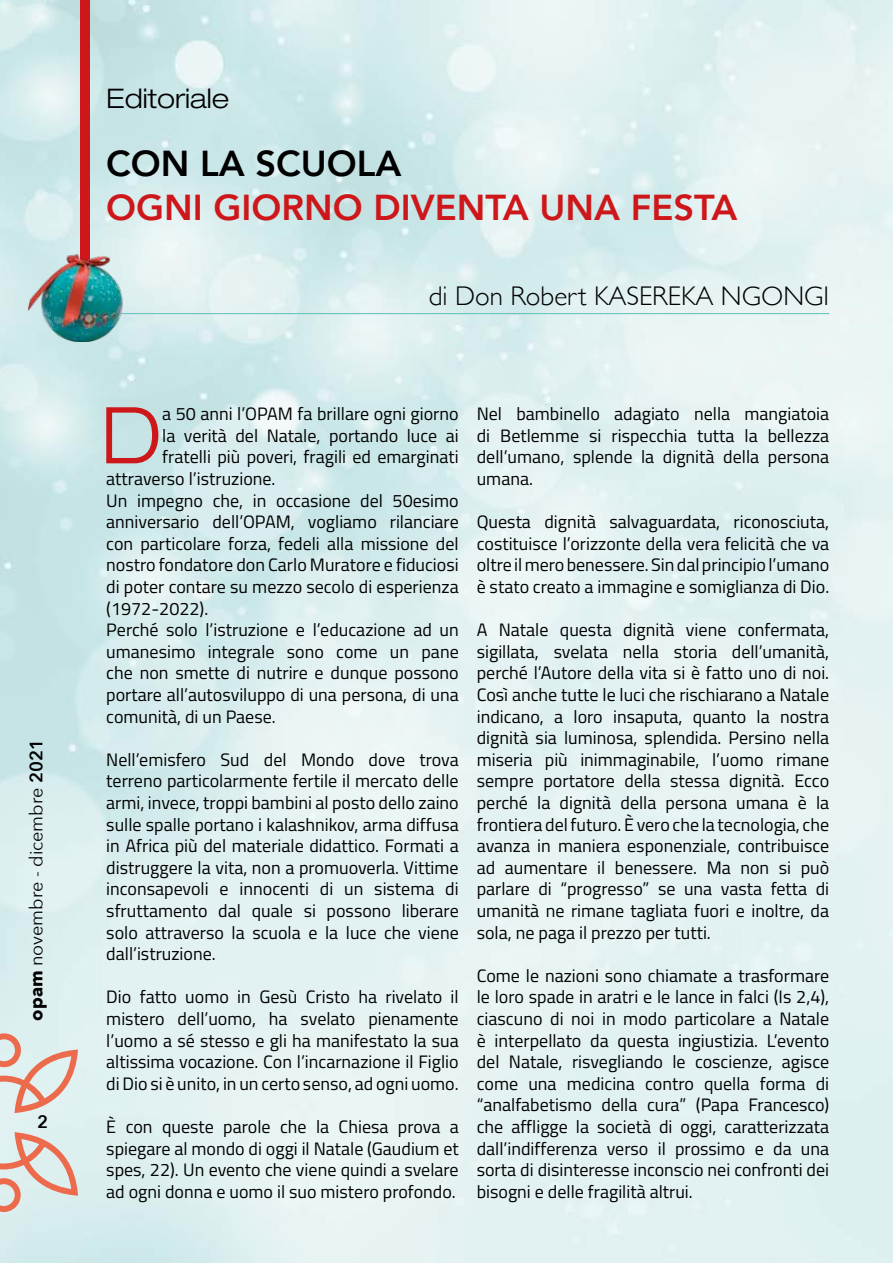
<style>
.page{position:relative;width:893px;height:1263px;background:#fff}
.page>*{position:absolute;margin:0;border:0;box-sizing:border-box;transform-origin:0 0}
.t1{font:300 expanded 78.45px "Ford";color:#cd171a}
.t2{font:800 36px "Avenir";color:#cd171a}
.t3{font:800 36px "Avenir";color:#000}
.t4{font:300 27px "Gill Sans";color:#000}
.t5{font:300 expanded 27px "Ford";color:#000}
.t6{font:18px/21.6px "Titillium Web";color:#000;text-align:justify}
.t7{font:18px "Avenir Next";color:#000}
.t8{font:600 18px "Avenir Next";color:#000}
.s1{font-weight:700}
.s2{font-weight:600}
</style>
<div class="page">
<img style="left:0;top:0;width:892px;height:1263px">
<hr style="left:892px;top:0;width:1px;height:1263px;background:#cd171a">
<svg style="left:0;top:1033px;width:78px;height:80px;background:#e2cdc6"></svg>
<svg style="left:0;top:1132px;width:78px;height:80px;background:#e0ccc5"></svg>
<hr style="left:106px;top:313px;width:723px;height:1px;background:#60bfb6">
<div style="left:80px;top:0;width:9px;height:280px;background:#cd171a"></div>
<img style="left:29px;top:252px;width:121px;height:89px">
<p class="t7" style="left:21px;top:1020px;width:283px;rotate:-90deg"><span class="s1">opam</span> novembre - dicembre <span class="s2">2021</span></p>
<p class="t8" style="left:37px;top:1106px;width:12px">2</p>
<h3 class="t5" style="left:106px;top:82px;width:124px">Editoriale</h3>
<h2 class="t3" style="left:106px;top:136px;width:297px">CON LA SCUOLA</h2>
<h2 class="t2" style="left:106px;top:179px;width:633px">OGNI GIORNO DIVENTA UNA FESTA</h2>
<h3 class="t4" style="left:429px;top:275px;width:402px">di Don Robert KASEREKA NGONGI</h3>
<h1 class="t1" style="left:101px;top:389px;width:63px">D</h1>
<p class="t6" style="left:162px;top:402px;width:298px">a 50 anni l’OPAM fa brillare ogni giorno</p>
<p class="t6" style="left:162px;top:424px;width:298px">la verità del Natale, portando luce ai</p>
<p class="t6" style="left:162px;top:445px;width:298px">fratelli più poveri, fragili ed emarginati</p>
<p class="t6" style="left:106px;top:467px;width:171px">attraverso l’istruzione.</p>
<p class="t6" style="left:106px;top:489px;width:354px">Un impegno che, in occasione del 50esimo</p>
<p class="t6" style="left:106px;top:510px;width:354px">anniversario dell’OPAM, vogliamo rilanciare</p>
<p class="t6" style="left:106px;top:532px;width:354px">con particolare forza, fedeli alla missione del</p>
<p class="t6" style="left:106px;top:553px;width:354px">nostro fondatore don Carlo Muratore e fiduciosi</p>
<p class="t6" style="left:106px;top:575px;width:354px">di poter contare su mezzo secolo di esperienza</p>
<p class="t6" style="left:106px;top:597px;width:103px">(1972-2022).</p>
<p class="t6" style="left:106px;top:618px;width:354px">Perché solo l’istruzione e l’educazione ad un</p>
<p class="t6" style="left:106px;top:640px;width:354px">umanesimo integrale sono come un pane</p>
<p class="t6" style="left:106px;top:661px;width:354px">che non smette di nutrire e dunque possono</p>
<p class="t6" style="left:106px;top:683px;width:354px">portare all’autosviluppo di una persona, di una</p>
<p class="t6" style="left:106px;top:705px;width:171px">comunità, di un Paese.</p>
<p class="t6" style="left:106px;top:748px;width:354px">Nell’emisfero Sud del Mondo dove trova terreno particolarmente fertile il mercato delle armi, invece, troppi bambini al posto dello zaino sulle spalle portano i kalashnikov, arma diffusa in Africa più del materiale didattico. Formati a distruggere la vita, non a promuoverla. Vittime inconsapevoli e innocenti di un sistema di sfruttamento dal quale si possono liberare solo attraverso la scuola e la luce che viene dall’istruzione.</p>
<p class="t6" style="left:106px;top:985px;width:354px">Dio fatto uomo in Gesù Cristo ha rivelato il mistero dell’uomo, ha svelato pienamente l’uomo a sé stesso e gli ha manifestato la sua altissima vocazione. Con l’incarnazione il Figlio di Dio si è unito, in un certo senso, ad ogni uomo.</p>
<p class="t6" style="left:106px;top:1115px;width:354px">È con queste parole che la Chiesa prova a spiegare al mondo di oggi il Natale (Gaudium et spes, 22). Un evento che viene quindi a svelare ad ogni donna e uomo il suo mistero profondo.</p>
<p class="t6" style="left:477px;top:402px;width:354px">Nel bambinello adagiato nella mangiatoia di Betlemme si rispecchia tutta la bellezza dell’umano, splende la dignità della persona umana.</p>
<p class="t6" style="left:477px;top:510px;width:354px">Questa dignità salvaguardata, riconosciuta, costituisce l’orizzonte della vera felicità che va oltre il mero benessere. Sin dal principio l’umano è stato creato a immagine e somiglianza di Dio.</p>
<p class="t6" style="left:477px;top:618px;width:354px">A Natale questa dignità viene confermata, sigillata, svelata nella storia dell’umanità, perché l’Autore della vita si è fatto uno di noi.<br>Così anche tutte le luci che rischiarano a Natale indicano, a loro insaputa, quanto la nostra dignità sia luminosa, splendida. Persino nella miseria più inimmaginabile, l’uomo rimane sempre portatore della stessa dignità. Ecco perché la dignità della persona umana è la frontiera del futuro. È vero che la tecnologia, che avanza in maniera esponenziale, contribuisce ad aumentare il benessere. Ma non si può parlare di “progresso” se una vasta fetta di umanità ne rimane tagliata fuori e inoltre, da sola, ne paga il prezzo per tutti.</p>
<p class="t6" style="left:477px;top:964px;width:354px">Come le nazioni sono chiamate a trasformare le loro spade in aratri e le lance in falci (Is 2,4), ciascuno di noi in modo particolare a Natale è interpellato da questa ingiustizia. L’evento del Natale, risvegliando le coscienze, agisce come una medicina contro quella forma di “analfabetismo della cura” (Papa Francesco) che affligge la società di oggi, caratterizzata dall’indifferenza verso il prossimo e da una sorta di disinteresse inconscio nei confronti dei bisogni e delle fragilità altrui.</p>
</div>
